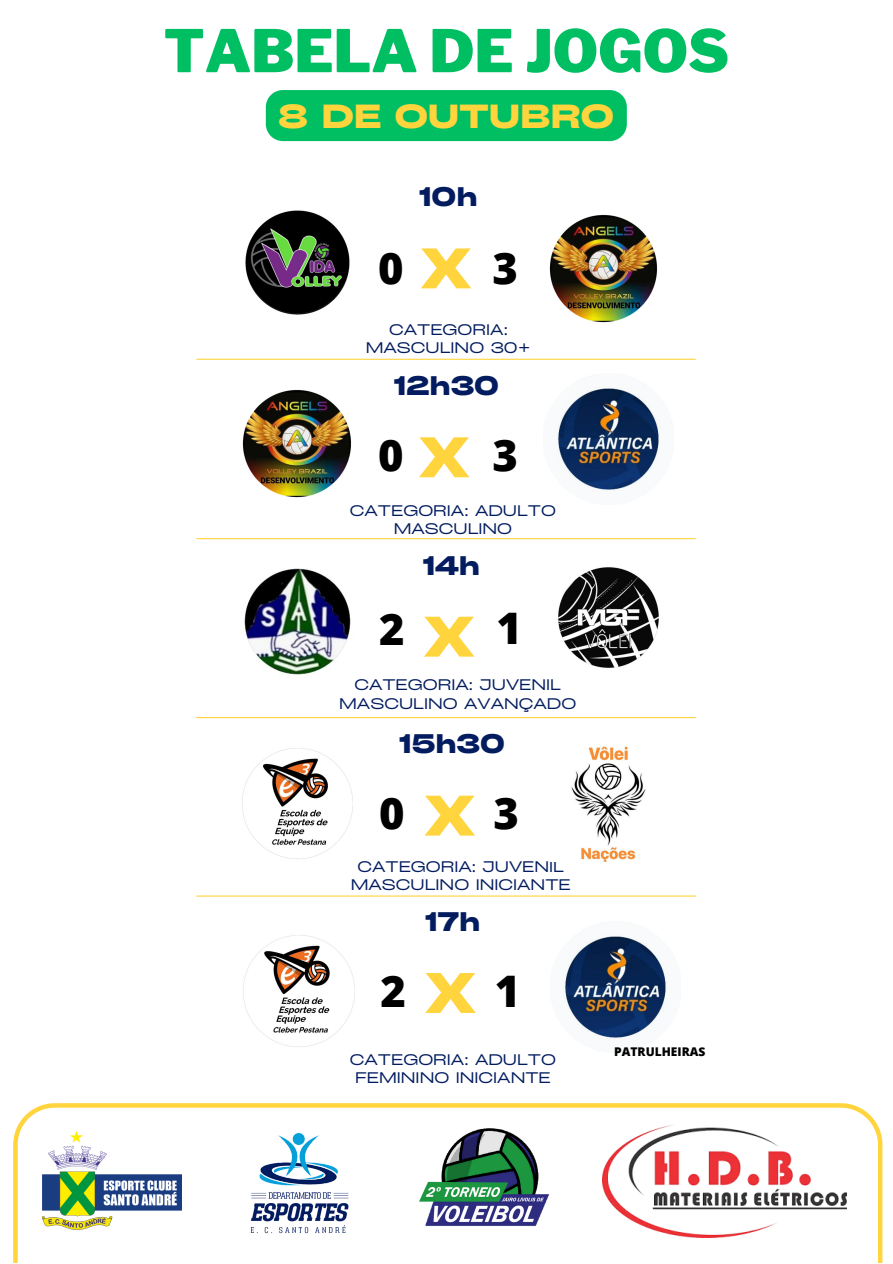
<style>
.page{position:relative;width:893px;height:1264px;background:#fff}
.page>*{position:absolute;margin:0;border:0;box-sizing:border-box;transform-origin:0 0}
.t1{font:900 58.35px "Libre Franklin";color:#00bf63}
.t2{font:700 54.6px "Cy Grotesk Grand";color:#ffd43d}
.t3{font:800 43.5px "Open Sans";color:#000}
.t4{font:700 31.95px "Cy Grotesk Grand";color:#ffd43d}
.t5{font:700 25.8px "Cy Grotesk Grand";color:#021c5f}
.t6{font:14.7px/18.3px "Cy Grotesk Grand";color:#021c5f;text-align:center}
.t7{font:800 12px "Open Sans";color:#000}
</style>
<div class="page">
<hr style="left:197px;top:359px;width:498px;height:1px;background:#ffd43d">
<hr style="left:197px;top:538px;width:498px;height:1px;background:#ffd43d">
<hr style="left:197px;top:717px;width:498px;height:1px;background:#ffd43d">
<hr style="left:197px;top:895px;width:498px;height:1px;background:#ffd43d">
<svg style="left:13px;top:1103px;width:869px;height:159px"></svg>
<div style="left:266px;top:90px;width:360px;height:51px;background:#00bf63;border-radius:17px"></div>
<img style="left:245px;top:210px;width:105px;height:105px">
<img style="left:549px;top:215px;width:109px;height:108px">
<img style="left:242px;top:390px;width:109px;height:108px">
<img style="left:557px;top:387px;width:104px;height:104px">
<img style="left:558px;top:567px;width:101px;height:101px">
<img style="left:243px;top:935px;width:112px;height:112px">
<img style="left:564px;top:935px;width:104px;height:104px">
<img style="left:242px;top:748px;width:111px;height:111px">
<img style="left:244px;top:568px;width:107px;height:107px">
<img style="left:571px;top:746px;width:75px;height:115px">
<img style="left:42px;top:1126px;width:140px;height:108px">
<img style="left:229px;top:1111px;width:139px;height:139px">
<img style="left:415px;top:1127px;width:140px;height:107px">
<img style="left:602px;top:1124px;width:244px;height:113px">
<p class="t1" style="left:164px;top:16px;width:567px">TABELA DE JOGOS</p>
<p class="t4" style="left:278px;top:96px;width:337px">8 DE OUTUBRO</p>
<p class="t5" style="left:419px;top:180px;width:60px">10h</p>
<p class="t2" style="left:421px;top:234px;width:51px">X</p>
<p class="t3" style="left:378px;top:238px;width:27px">0</p>
<p class="t3" style="left:492px;top:238px;width:27px">3</p>
<p class="t6" style="left:366px;top:319px;width:167px">CATEGORIA:<br>MASCULINO 30+</p>
<p class="t5" style="left:394px;top:369px;width:106px">12h30</p>
<p class="t2" style="left:419px;top:422px;width:51px">X</p>
<p class="t3" style="left:378px;top:424px;width:27px">0</p>
<p class="t3" style="left:492px;top:424px;width:27px">3</p>
<p class="t6" style="left:350px;top:501px;width:208px">CATEGORIA: ADULTO<br>MASCULINO</p>
<p class="t5" style="left:423px;top:548px;width:58px">14h</p>
<p class="t3" style="left:379px;top:598px;width:27px">2</p>
<p class="t3" style="left:496px;top:597px;width:27px">1</p>
<p class="t2" style="left:424px;top:602px;width:51px">X</p>
<p class="t6" style="left:339px;top:675px;width:238px">CATEGORIA: JUVENIL<br>MASCULINO AVANÇADO</p>
<p class="t5" style="left:399px;top:727px;width:107px">15h30</p>
<p class="t2" style="left:425px;top:781px;width:51px">X</p>
<p class="t3" style="left:379px;top:783px;width:27px">0</p>
<p class="t3" style="left:493px;top:783px;width:27px">3</p>
<p class="t6" style="left:351px;top:856px;width:221px">CATEGORIA: JUVENIL<br>MASCULINO INICIANTE</p>
<p class="t5" style="left:425px;top:905px;width:56px">17h</p>
<p class="t2" style="left:425px;top:958px;width:51px">X</p>
<p class="t3" style="left:380px;top:960px;width:27px">2</p>
<p class="t3" style="left:495px;top:960px;width:27px">1</p>
<p class="t6" style="left:350px;top:1049px;width:208px">CATEGORIA: ADULTO<br>FEMININO INICIANTE</p>
<p class="t7" style="left:614px;top:1042px;width:93px">PATRULHEIRAS</p>
</div>
